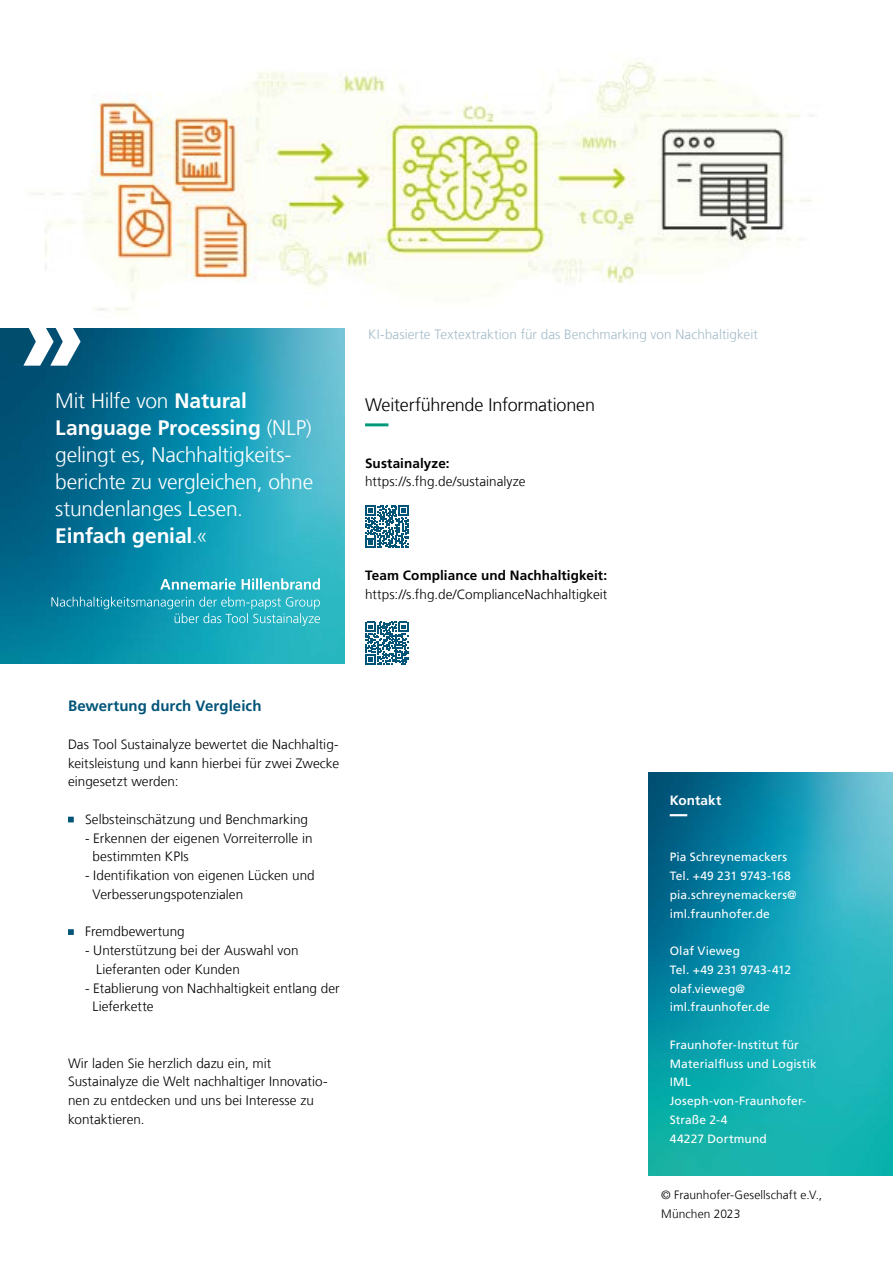
<style>
.page{position:relative;width:893px;height:1263px;background:#fff}
.page>*{position:absolute;margin:0;border:0;box-sizing:border-box;transform-origin:0 0}
.t1{font:300 21px/27px "Frutiger LT Com";letter-spacing:-.01em;color:#fff}
.t2{font:300 18px "Frutiger LT Com";letter-spacing:-.01em;color:#000}
.t3{font:700 15px "Frutiger LT Com";letter-spacing:.005em;color:#005478}
.t4{font:300 13.5px/18.8px "Frutiger LT Com";letter-spacing:.005em;color:#000}
.t5{font:300 13.5px "Frutiger LT Com";letter-spacing:.005em;color:#a5bcca}
.t6{font:700 13.5px "Frutiger LT Com";letter-spacing:.005em;color:#000}
.t7{font:700 13.5px "Frutiger LT Com";letter-spacing:.005em;color:#fff}
.t8{font:12px/18.8px "Frutiger LT Com";letter-spacing:.01em;color:#fff}
.t9{font:300 12px/18.8px "Frutiger LT Com";letter-spacing:.005em;color:#000}
.s1{font-weight:700}
</style>
<div class="page">
<img style="left:648px;top:773px;width:245px;height:402px">
<img style="left:33px;top:58px;width:779px;height:253px">
<svg style="left:68px;top:817px;width:6px;height:5px"></svg>
<svg style="left:68px;top:929px;width:6px;height:6px"></svg>
<svg style="left:670px;top:814px;width:155px;height:2px"></svg>
<img style="left:0;top:329px;width:344px;height:335px">
<svg style="left:23px;top:328px;width:58px;height:38px"></svg>
<svg style="left:365px;top:423px;width:24px;height:3px"></svg>
<svg style="left:366px;top:505px;width:43px;height:43px"></svg>
<svg style="left:366px;top:622px;width:43px;height:43px"></svg>
<svg style="left:51px;top:597px;width:269px;height:29px;background:#2ba6bb"></svg>
<svg style="left:160px;top:578px;width:160px;height:12px"></svg>
<h1 class="t1" style="left:55px;top:388px;width:259px">Mit Hilfe von <span class="s1">Natural<br>Language Processing</span> (NLP) gelingt es, Nachhaltigkeits&shy;berichte zu vergleichen, ohne stundenlanges Lesen. ---<br><span class="s1">Einfach genial</span>.«</h1>
<p class="t5" style="left:368px;top:327px;width:391px">KI-basierte Textextraktion für das Benchmarking von Nachhaltigkeit</p>
<h2 class="t2" style="left:365px;top:395px;width:232px">Weiterführende Informationen</h2>
<p class="t6" style="left:365px;top:455px;width:86px">Sustainalyze:</p>
<p class="t4" style="left:365px;top:472px;width:162px">https://s.fhg.de/sustainalyze</p>
<p class="t6" style="left:365px;top:567px;width:244px">Team Compliance und Nachhaltigkeit:</p>
<p class="t4" style="left:365px;top:585px;width:244px">https://s.fhg.de/ComplianceNachhaltigkeit</p>
<p class="t3" style="left:68px;top:697px;width:195px">Bewertung durch Vergleich</p>
<p class="t4" style="left:68px;top:735px;width:273px;text-align:justify">Das Tool Sustainalyze bewertet die Nachhaltig&shy;keitsleistung und kann hierbei für zwei Zwecke eingesetzt werden:</p>
<p class="t4" style="left:85px;top:810px;width:224px">Selbsteinschätzung und Benchmarking</p>
<p class="t4" style="left:93px;top:829px;width:221px;text-indent:-8px">- Erkennen der eigenen Vorreiterrolle in bestimmten KPIs</p>
<p class="t4" style="left:93px;top:866px;width:224px;text-indent:-8px">- Identifikation von eigenen Lücken und<br>Verbesserungspotenzialen</p>
<p class="t4" style="left:85px;top:922px;width:101px">Fremdbewertung</p>
<p class="t4" style="left:96px;top:941px;width:204px;text-indent:-11px">- Unterstützung bei der Auswahl von<br>Lieferanten oder Kunden</p>
<p class="t4" style="left:93px;top:979px;width:249px;text-indent:-8px">- Etablierung von Nachhaltigkeit entlang der<br>Lieferkette</p>
<p class="t4" style="left:68px;top:1054px;width:261px">Wir laden Sie herzlich dazu ein, mit Sustainalyze die Welt nachhaltiger Innovatio&shy;nen zu entdecken und uns bei Interesse zu kontaktieren.</p>
<p class="t7" style="left:670px;top:792px;width:53px">Kontakt</p>
<p class="t8" style="left:670px;top:848px;width:129px">Pia Schreynemackers<br>Tel. +49 231 9743-168 pia.schreynemackers@ iml.fraunhofer.de</p>
<p class="t8" style="left:670px;top:942px;width:123px">Olaf Vieweg<br>Tel. +49 231 9743-412 olaf.vieweg@ iml.fraunhofer.de</p>
<p class="t8" style="left:670px;top:1035px;width:149px">Fraunhofer-Institut für<br>Materialfluss und Logistik<br>IML<br>Joseph-von-Fraunhofer-<br>Straße 2-4<br>44227 Dortmund</p>
<p class="t9" style="left:661px;top:1185px;width:162px">© Fraunhofer-Gesellschaft e.V.,<br>München 2023</p>
</div>
